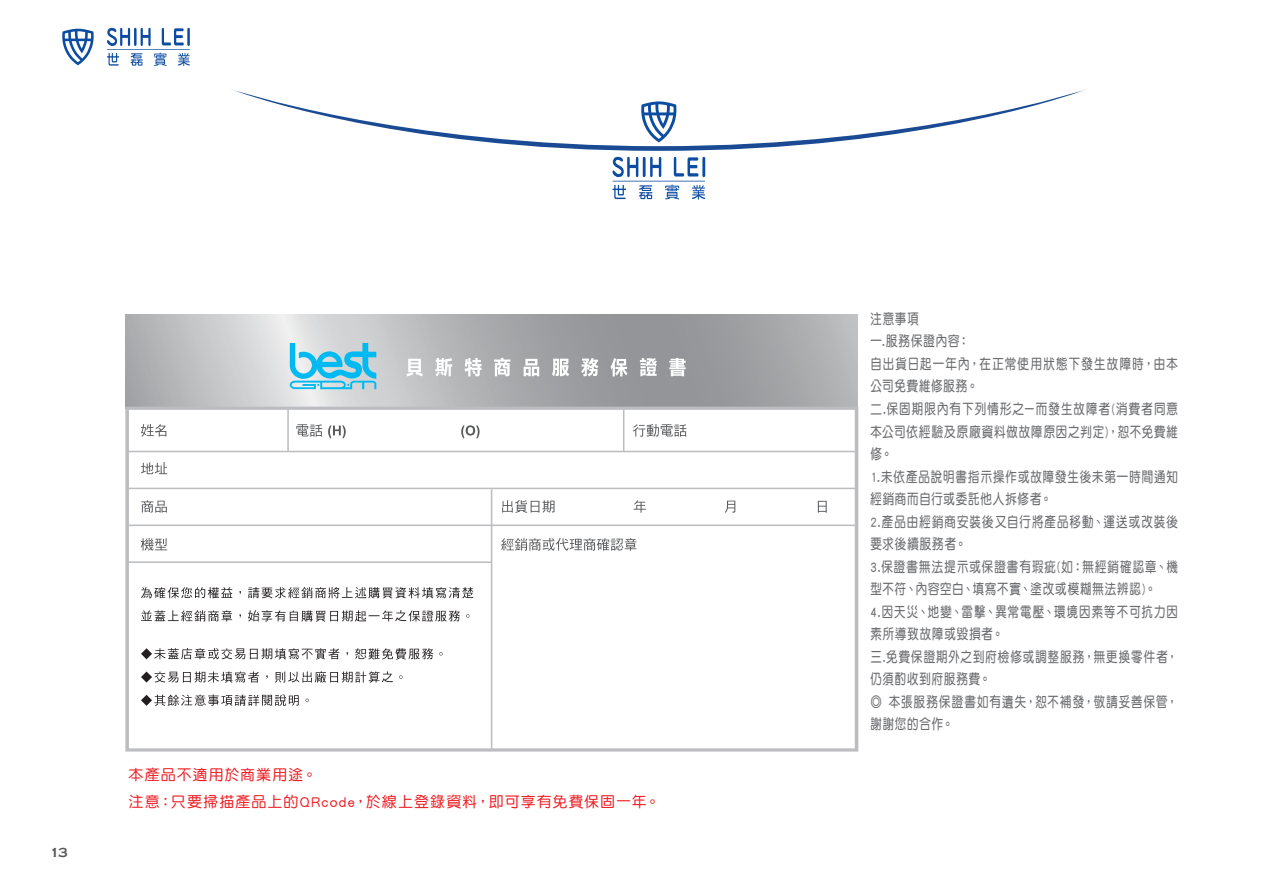
<style>
.page{position:relative;width:1263px;height:893px;background:#fff}
.page>*{position:absolute;margin:0;border:0;box-sizing:border-box;transform-origin:0 0}
.t1{font:15px "DF Yuan Std W5";letter-spacing:.07em;color:#ee1d23}
.t2{font:14.4px/22.5px "DF Yuan Std W7";letter-spacing:.095em;color:#6c6d70;scale:.79 1}
.t3{font:700 13.5px "Copperplate Gothic";color:#57585a}
</style>
<div class="page">
<svg style="left:62px;top:29px;width:32px;height:36px"></svg>
<svg style="left:107px;top:28px;width:83px;height:38px"></svg>
<svg style="left:231px;top:89px;width:856px;height:62px"></svg>
<svg style="left:641px;top:101px;width:36px;height:41px"></svg>
<svg style="left:612px;top:157px;width:49px;height:20px"></svg>
<svg style="left:674px;top:157px;width:31px;height:20px"></svg>
<svg style="left:639px;top:185px;width:13px;height:14px"></svg>
<svg style="left:612px;top:185px;width:14px;height:14px"></svg>
<svg style="left:665px;top:185px;width:14px;height:14px"></svg>
<svg style="left:692px;top:185px;width:13px;height:15px"></svg>
<hr style="left:612px;top:181px;width:93px;height:1px;background:#0d4da1">
<svg style="left:125px;top:314px;width:733px;height:93px;background:#b1b2b4"></svg>
<svg style="left:406px;top:359px;width:17px;height:17px"></svg>
<svg style="left:435px;top:358px;width:17px;height:18px"></svg>
<svg style="left:464px;top:358px;width:17px;height:18px"></svg>
<svg style="left:494px;top:358px;width:16px;height:18px"></svg>
<svg style="left:524px;top:359px;width:15px;height:17px"></svg>
<svg style="left:552px;top:359px;width:17px;height:17px"></svg>
<svg style="left:581px;top:358px;width:17px;height:18px"></svg>
<svg style="left:610px;top:358px;width:17px;height:18px"></svg>
<svg style="left:640px;top:358px;width:17px;height:18px"></svg>
<svg style="left:669px;top:358px;width:17px;height:18px"></svg>
<svg style="left:125px;top:407px;width:733px;height:345px"></svg>
<svg style="left:290px;top:343px;width:86px;height:46px;background:#78cde6"></svg>
<p class="t3" style="left:50px;top:845px;width:20px">13</p>
<p class="t1" style="left:129px;top:767px;width:190px">本產品不適用於商業用途。</p>
<p class="t1" style="left:129px;top:794px;width:533px">注意：只要掃描產品上的QRcode，於線上登錄資料，即可享有免費保固一年。</p>
<p class="t2" style="left:870px;top:307px;width:63px">注意事項</p>
<p class="t2" style="left:870px;top:330px;width:127px">一.服務保證內容：</p>
<p class="t2" style="left:870px;top:352px;width:391px">自出貨日起一年內，在正常使用狀態下發生故障時，由本公司免費維修服務。</p>
<p class="t2" style="left:870px;top:397px;width:391px;text-align:justify">二.保固期限內有下列情形之ㄧ而發生故障者(消費者同意本公司依經驗及原廠資料做故障原因之判定)，恕不免費維修。</p>
<p class="t2" style="left:870px;top:465px;width:391px">1.未依產品說明書指示操作或故障發生後未第一時間通知經銷商而自行或委託他人拆修者。</p>
<p class="t2" style="left:870px;top:510px;width:391px">2.產品由經銷商安裝後又自行將產品移動、運送或改裝後要求後續服務者。</p>
<p class="t2" style="left:870px;top:555px;width:391px">3.保證書無法提示或保證書有瑕疵(如：無經銷確認章、機型不符、內容空白、填寫不實、塗改或模糊無法辨認)。</p>
<p class="t2" style="left:870px;top:600px;width:391px">4.因天災、地變、雷擊、異常電壓、環境因素等不可抗力因素所導致故障或毀損者。</p>
<p class="t2" style="left:870px;top:645px;width:391px">三.免費保證期外之到府檢修或調整服務，無更換零件者，仍須酌收到府服務費。</p>
<p class="t2" style="left:870px;top:690px;width:391px">◎ 本張服務保證書如有遺失，恕不補發，敬請妥善保管，謝謝您的合作。</p>
</div>
